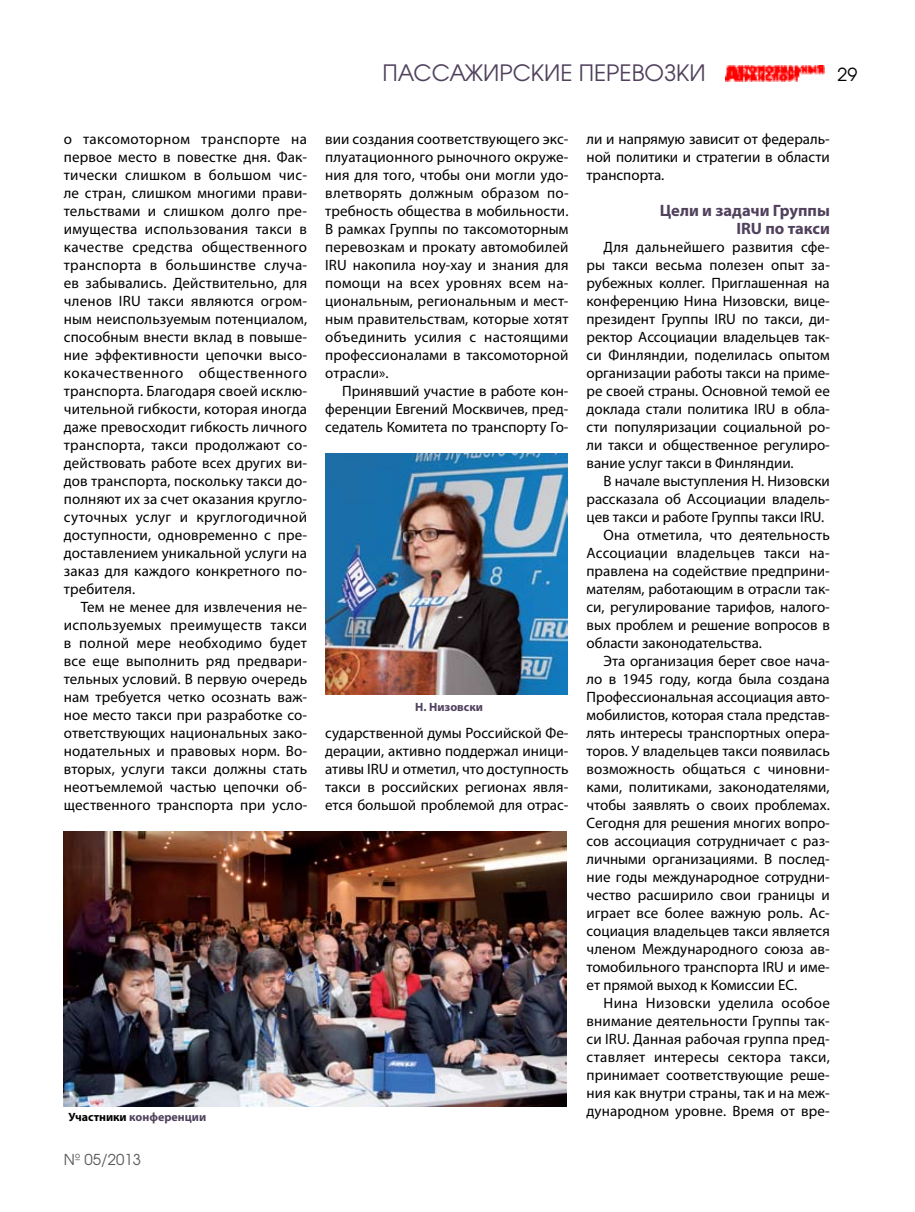
<style>
.page{position:relative;width:915px;height:1212px;background:#fff}
.page>*{position:absolute;margin:0;border:0;box-sizing:border-box;transform-origin:0 0}
.t1{font:22.5px "AG Avalanche C";color:#50415d}
.t2{font:18px "AG Avalanche C";color:#000}
.t3{font:700 16.5px/18px "Myriad Pro";color:#50415d;text-align:right}
.t4{font:15px/18px "Myriad Pro";color:#000;text-align:justify}
.t5{font:15px "Myriad Pro";letter-spacing:.025em;color:#000}
.t6{font:15px "Myriad Pro";letter-spacing:.02em;color:#000}
.t7{font:15px "AG Avalanche C";color:#58595b}
.t8{font:700 12px "Myriad Pro";color:#50415d}
.s1{color:#000}
</style>
<div class="page">
<img style="left:725px;top:65px;width:99px;height:17px">
<img style="left:325px;top:453px;width:242px;height:241px">
<img style="left:64px;top:832px;width:502px;height:275px">
<h1 class="t1" style="left:382px;top:59px;width:325px">ПАССАЖИРСКИЕ ПЕРЕВОЗКИ</h1>
<p class="t2" style="left:837px;top:63px;width:21px">29</p>
<p class="t4" style="left:64px;top:130px;width:245px">о таксомоторном транспорте на первое место в повестке дня. Фак&shy;тически слишком в большом чис&shy;ле стран, слишком многими прави&shy;тельствами и слишком долго пре&shy;имущества использования такси в качестве средства общественного транспорта в большинстве случа&shy;ев забывались. Действительно, для членов IRU такси являются огром&shy;ным неиспользуемым потенциалом, способным внести вклад в повыше&shy;ние эффективности цепочки высо&shy;кокачественного общественного транспорта. Благодаря своей исклю&shy;чительной гибкости, которая иногда даже превосходит гибкость личного транспорта, такси продолжают со&shy;действовать работе всех других ви&shy;дов транспорта, поскольку такси до&shy;полняют их за счет оказания кругло&shy;суточных услуг и круглогодичной доступности, одновременно с пре&shy;доставлением уникальной услуги на заказ для каждого конкретного по&shy;требителя.</p>
<p class="t4" style="left:64px;top:598px;width:245px;text-indent:17px">Тем не менее для извлечения не&shy;используемых преимуществ такси в полной мере необходимо будет все еще выполнить ряд предвари&shy;тельных условий. В первую очередь нам требуется четко осознать важ&shy;ное место такси при разработке со&shy;ответствующих национальных зако&shy;нодательных и правовых норм. Во&shy;вторых, услуги такси должны стать неотъемлемой частью цепочки об&shy;щественного транспорта при усло-</p>
<p class="t8" style="left:68px;top:1109px;width:139px"><span class="s1">Участники</span> конференции</p>
<p class="t7" style="left:64px;top:1150px;width:79px">№ 05/2013</p>
<p class="t4" style="left:325px;top:130px;width:245px">вии создания соответствующего экс&shy;плуатационного рыночного окруже&shy;ния для того, чтобы они могли удо&shy;влетворять должным образом по&shy;требность общества в мобильности.<br>В рамках Группы по таксомоторным перевозкам и прокату автомобилей IRU накопила ноу-хау и знания для помощи на всех уровнях всем на&shy;циональным, региональным и мест&shy;ным правительствам, которые хотят объединить усилия с настоящими профессионалами в таксомоторной отрасли».</p>
<p class="t4" style="left:325px;top:382px;width:245px;text-indent:17px">Принявший участие в работе кон&shy;ференции Евгений Москвичев, пред&shy;седатель Комитета по транспорту Го-</p>
<p class="t8" style="left:415px;top:699px;width:69px">Н. Низовски</p>
<p class="t4" style="left:325px;top:724px;width:245px">сударственной думы Российской Фе&shy;дерации, активно поддержал иници&shy;ативы IRU и отметил, что доступность такси в российских регионах явля&shy;ется большой проблемой для отрас-</p>
<p class="t4" style="left:586px;top:130px;width:245px">ли и напрямую зависит от федераль&shy;ной политики и стратегии в области транспорта.</p>
<p class="t3" style="left:659px;top:201px;width:171px">Цели и задачи Группы<br>IRU по такси</p>
<p class="t4" style="left:586px;top:238px;width:245px;text-indent:17px">Для дальнейшего развития сфе&shy;ры такси весьма полезен опыт за&shy;рубежных коллег. Приглашенная на конференцию Нина Низовски, вице&shy;президент Группы IRU по такси, ди&shy;ректор Ассоциации владельцев так&shy;си Финляндии, поделилась опытом организации работы такси на приме&shy;ре своей страны. Основной темой ее доклада стали политика IRU в обла&shy;сти популяризации социальной ро&shy;ли такси и общественное регулиро&shy;вание услуг такси в Финляндии.</p>
<p class="t4" style="left:603px;top:472px;width:228px">В начале выступления Н. Низовски</p>
<p class="t4" style="left:586px;top:490px;width:245px">рассказала об Ассоциации владель-</p>
<p class="t4" style="left:586px;top:508px;width:239px">цев такси и работе Группы такси IRU.</p>
<p class="t4" style="left:603px;top:526px;width:228px">Она отметила, что деятельность</p>
<p class="t4" style="left:586px;top:544px;width:245px">Ассоциации владельцев такси на-</p>
<p class="t4" style="left:586px;top:562px;width:245px">правлена на содействие предприни-</p>
<p class="t4" style="left:586px;top:580px;width:245px">мателям, работающим в отрасли так-</p>
<p class="t4" style="left:586px;top:598px;width:245px">си, регулирование тарифов, налого-</p>
<p class="t4" style="left:586px;top:616px;width:245px">вых проблем и решение вопросов в</p>
<p class="t4" style="left:586px;top:634px;width:177px">области законодательства.</p>
<p class="t4" style="left:603px;top:652px;width:228px">Эта организация берет свое нача-</p>
<p class="t4" style="left:586px;top:670px;width:245px">ло в 1945 году, когда была создана</p>
<p class="t4" style="left:586px;top:688px;width:245px">Профессиональная ассоциация авто-</p>
<p class="t4" style="left:586px;top:706px;width:245px">мобилистов, которая стала представ-</p>
<p class="t4" style="left:586px;top:724px;width:245px">лять интересы транспортных опера-</p>
<p class="t4" style="left:586px;top:742px;width:245px">торов. У владельцев такси появилась</p>
<p class="t4" style="left:586px;top:760px;width:245px">возможность общаться с чиновни-</p>
<p class="t4" style="left:586px;top:778px;width:244px">ками, политиками, законодателями,</p>
<p class="t4" style="left:586px;top:796px;width:245px">чтобы заявлять о своих проблемах.</p>
<p class="t4" style="left:586px;top:814px;width:245px">Сегодня для решения многих вопро-</p>
<p class="t4" style="left:586px;top:832px;width:245px">сов ассоциация сотрудничает с раз-</p>
<p class="t4" style="left:586px;top:850px;width:245px">личными организациями. В послед-</p>
<p class="t4" style="left:586px;top:868px;width:245px">ние годы международное сотрудни-</p>
<p class="t4" style="left:586px;top:886px;width:244px">чество расширило свои границы и</p>
<p class="t4" style="left:586px;top:904px;width:245px">играет все более важную роль. Ас-</p>
<p class="t4" style="left:586px;top:922px;width:245px">социация владельцев такси является</p>
<p class="t4" style="left:586px;top:940px;width:245px">членом Международного союза ав-</p>
<p class="t4" style="left:586px;top:958px;width:245px">томобильного транспорта IRU и име-</p>
<p class="t4" style="left:586px;top:976px;width:212px">ет прямой выход к Комиссии ЕС.</p>
<p class="t6" style="left:603px;top:994px;width:228px">Нина Низовски уделила особое</p>
<p class="t4" style="left:586px;top:1012px;width:245px">внимание деятельности Группы так-</p>
<p class="t4" style="left:586px;top:1030px;width:245px">си IRU. Данная рабочая группа пред-</p>
<p class="t5" style="left:586px;top:1048px;width:245px">ставляет интересы сектора такси,</p>
<p class="t4" style="left:586px;top:1066px;width:245px">принимает соответствующие реше-</p>
<p class="t4" style="left:586px;top:1084px;width:245px">ния как внутри страны, так и на меж-</p>
<p class="t4" style="left:586px;top:1102px;width:245px">дународном уровне. Время от вре-</p>
</div>
